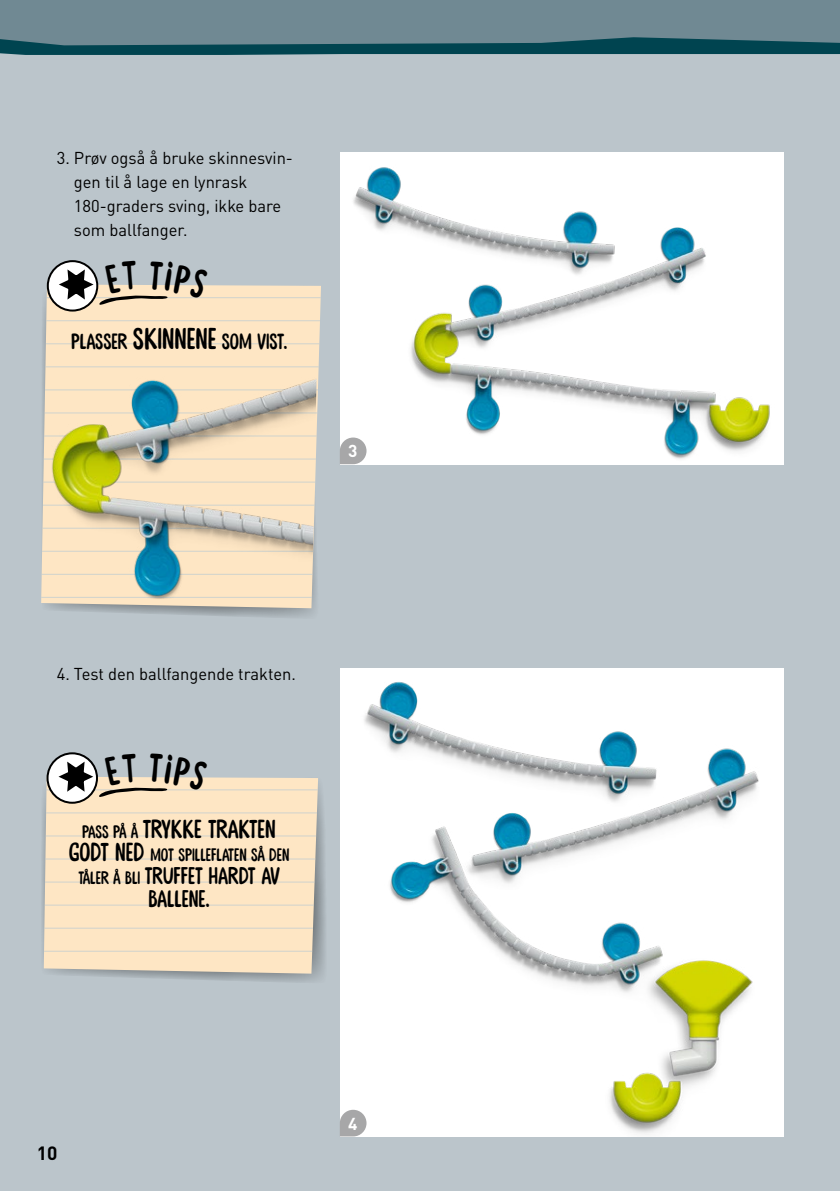
<style>
.page{position:relative;width:840px;height:1191px;background:#fff}
.page>*{position:absolute;margin:0;border:0;box-sizing:border-box;transform-origin:0 0}
.t1{font:26px "Stick A Round";color:#000}
.t2{font:24px/23px "Stick A Round";color:#000;text-align:center}
.t3{font:22px "Stick A Round";color:#000}
.t4{font:700 19px "DINOT";color:#000}
.t5{font:18px "Stick A Round";color:#000}
.t6{font:700 17.2px "DINOT";color:#fff}
.t7{font:17px/24px "DINOT";color:#000}
.s1{font-size:30px}
.s2{font-size:18px}
.s3{font-size:26px}
</style>
<div class="page">
<div style="left:0;top:0;width:839px;height:1191px;background:#bbc5cb"></div>
<img style="left:340px;top:152px;width:442px;height:312px">
<img style="left:340px;top:668px;width:442px;height:468px">
<svg style="left:46px;top:283px;width:268px;height:334px"></svg>
<svg style="left:41px;top:284px;width:280px;height:324px;background:#f4e0c2"></svg>
<hr style="left:41px;top:458px;width:280px;height:1px;background:#b3c7d3">
<hr style="left:41px;top:366px;width:280px;height:1px;background:#b3c7d3">
<hr style="left:41px;top:551px;width:280px;height:1px;background:#b3c7d3">
<hr style="left:41px;top:297px;width:280px;height:1px;background:#b3c7d3">
<hr style="left:41px;top:481px;width:280px;height:1px;background:#b3c7d3">
<hr style="left:41px;top:389px;width:280px;height:1px;background:#b3c7d3">
<hr style="left:41px;top:574px;width:280px;height:1px;background:#b3c7d3">
<hr style="left:41px;top:320px;width:280px;height:1px;background:#b3c7d3">
<hr style="left:41px;top:504px;width:280px;height:2px;background:#b3c7d3">
<hr style="left:41px;top:412px;width:280px;height:1px;background:#b3c7d3">
<hr style="left:41px;top:597px;width:280px;height:1px;background:#b3c7d3">
<hr style="left:41px;top:343px;width:280px;height:1px;background:#b3c7d3">
<hr style="left:41px;top:527px;width:280px;height:2px;background:#b3c7d3">
<hr style="left:41px;top:435px;width:280px;height:1px;background:#b3c7d3">
<svg style="left:42px;top:787px;width:283px;height:195px"></svg>
<svg style="left:44px;top:777px;width:274px;height:196px;background:#f9e2c2"></svg>
<hr style="left:44px;top:950px;width:274px;height:1px;background:#b3c7d3">
<hr style="left:44px;top:858px;width:274px;height:1px;background:#b3c7d3">
<hr style="left:44px;top:789px;width:274px;height:1px;background:#b3c7d3">
<hr style="left:44px;top:973px;width:274px;height:1px;background:#b3c7d3">
<hr style="left:44px;top:881px;width:274px;height:1px;background:#b3c7d3">
<hr style="left:44px;top:812px;width:274px;height:1px;background:#b3c7d3">
<hr style="left:44px;top:904px;width:274px;height:1px;background:#b3c7d3">
<hr style="left:44px;top:835px;width:274px;height:1px;background:#b3c7d3">
<hr style="left:44px;top:927px;width:274px;height:1px;background:#b3c7d3">
<svg style="left:0;top:51px;width:839px;height:4px;fill:#004450"></svg>
<svg style="left:0;top:0;width:839px;height:51px;background:#5d7d87"></svg>
<svg style="left:340px;top:437px;width:26px;height:27px"></svg>
<svg style="left:340px;top:1109px;width:26px;height:27px"></svg>
<svg style="left:48px;top:261px;width:49px;height:49px"></svg>
<div style="left:47px;top:260px;width:51px;height:51px;border:2px solid #000;border-radius:50%"></div>
<svg style="left:47px;top:753px;width:50px;height:49px"></svg>
<div style="left:46px;top:752px;width:52px;height:51px;border:2px solid #000;border-radius:50%"></div>
<img style="left:41px;top:362px;width:275px;height:237px">
<svg style="left:55px;top:261px;width:153px;height:46px"></svg>
<svg style="left:55px;top:753px;width:153px;height:46px"></svg>
<p class="t7" style="left:74px;top:146px;width:220px;text-indent:-17px">3. Prøv også å bruke skinnesvin&shy;gen til å lage en lynrask<br>180-graders sving, ikke bare som ballfanger.</p>
<p class="t3" style="left:71px;top:329px;width:217px">PLASSER <span class="s1">SKINNENE</span> SOM VIST.</p>
<p class="t6" style="left:348px;top:439px;width:11px">3</p>
<p class="t7" style="left:57px;top:662px;width:240px">4. Test den ballfangende trakten.</p>
<h1 class="t1" style="left:82px;top:814px;width:137px"><span class="s2">PASS PÅ Å</span> TRYKK E TRAKT</h1>
<h1 class="t1" style="left:257px;top:814px;width:20px">EN</h1>
<p class="t5" style="left:69px;top:844px;width:222px"><span class="s3">GODT NED</span> MOT SPILLEFLATEN SÅ DEN</p>
<h2 class="t2" style="left:78px;top:865px;width:203px"><span class="s2">TÅLER Å BLI</span> TRUFFET HARDT AV<br>BALLENE.</h2>
<p class="t4" style="left:37px;top:1140px;width:22px">10</p>
<p class="t6" style="left:348px;top:1111px;width:11px">4</p>
</div>
